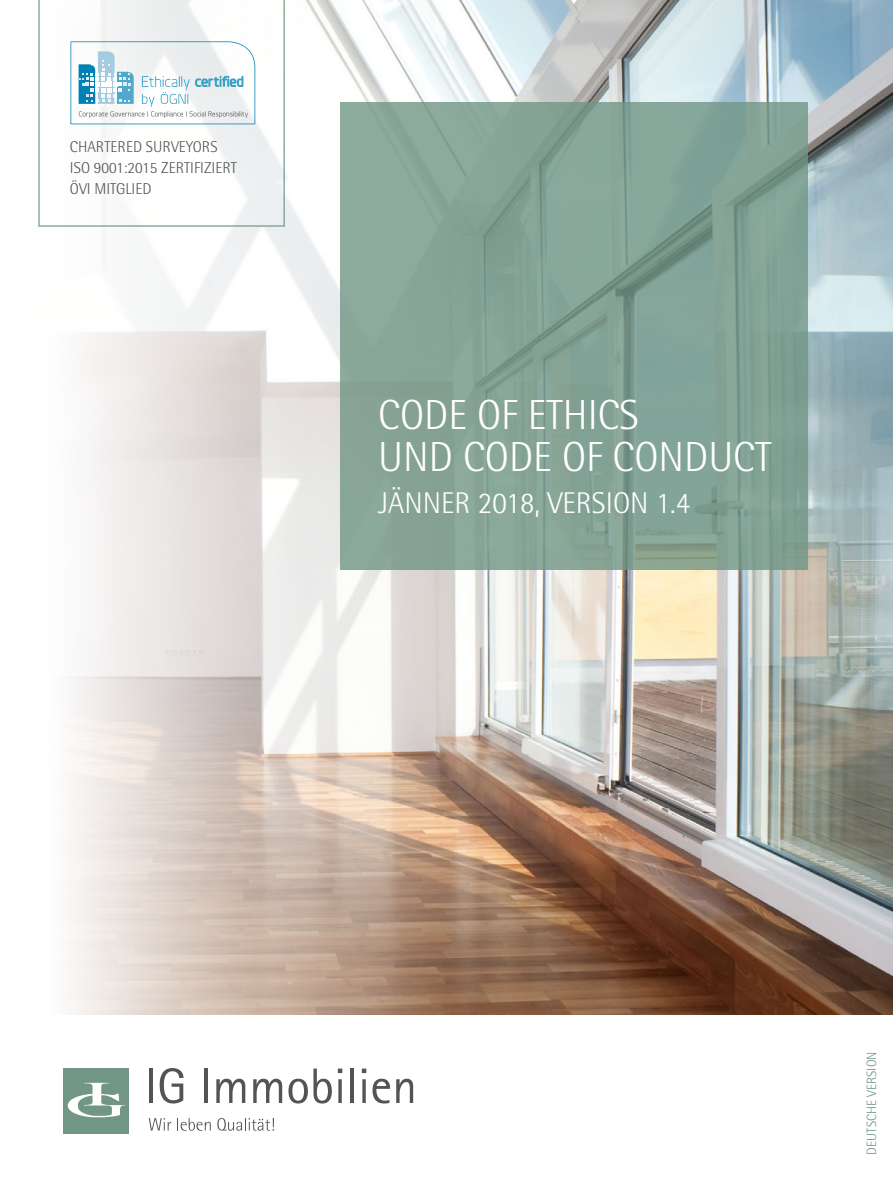
<style>
.page{position:relative;width:893px;height:1191px;background:#fff}
.page>*{position:absolute;margin:0;border:0;box-sizing:border-box;transform-origin:0 0}
.t1{font:300 42px "Rotis Semi Sans";color:#fff}
.t2{font:300 30px "Rotis Semi Sans";color:#fff}
.t3{font:300 15.75px "Rotis Semi Sans";color:#515553}
.t4{font:300 13.5px "Rotis Semi Sans";color:#719685}
</style>
<div class="page">
<img style="left:69px;top:0;width:824px;height:1014px">
<svg style="left:340px;top:102px;width:468px;height:468px;background:#84a395"></svg>
<div style="left:64px;top:1068px;width:65px;height:66px;background:#719685"></div>
<hr style="left:149px;top:1068px;width:4px;height:35px;background:#515553">
<svg style="left:160px;top:1068px;width:23px;height:35px"></svg>
<hr style="left:204px;top:1068px;width:4px;height:35px;background:#515553">
<svg style="left:216px;top:1078px;width:29px;height:25px"></svg>
<svg style="left:253px;top:1078px;width:29px;height:25px"></svg>
<svg style="left:288px;top:1068px;width:44px;height:35px"></svg>
<svg style="left:338px;top:1079px;width:4px;height:24px"></svg>
<svg style="left:338px;top:1068px;width:4px;height:5px"></svg>
<hr style="left:350px;top:1068px;width:4px;height:35px;background:#515553">
<svg style="left:362px;top:1079px;width:4px;height:24px"></svg>
<svg style="left:362px;top:1068px;width:4px;height:5px"></svg>
<svg style="left:372px;top:1078px;width:18px;height:25px"></svg>
<svg style="left:396px;top:1078px;width:17px;height:25px"></svg>
<svg style="left:68px;top:1082px;width:58px;height:35px"></svg>
<svg style="left:149px;top:1118px;width:22px;height:12px"></svg>
<svg style="left:177px;top:1118px;width:34px;height:12px"></svg>
<svg style="left:217px;top:1117px;width:57px;height:13px"></svg>
<svg style="left:38px;top:0;width:247px;height:227px"></svg>
<svg style="left:70px;top:41px;width:185px;height:83px"></svg>
<p class="t3" style="left:70px;top:138px;width:149px">CHARTERED SURVEYORS</p>
<p class="t3" style="left:70px;top:159px;width:169px">ISO 9001:2015 ZERTIFIZIERT</p>
<p class="t3" style="left:70px;top:180px;width:83px">ÖVI MITGLIED</p>
<p class="t1" style="left:378px;top:390px;width:262px">CODE OF ETHICS</p>
<p class="t1" style="left:378px;top:432px;width:395px">UND CODE OF CONDUCT</p>
<p class="t2" style="left:378px;top:485px;width:314px">JÄNNER 2018, VERSION 1.4</p>
<p class="t4" style="left:864px;top:1154px;width:105px;rotate:-90deg">DEUTSCHE VERSION</p>
</div>
